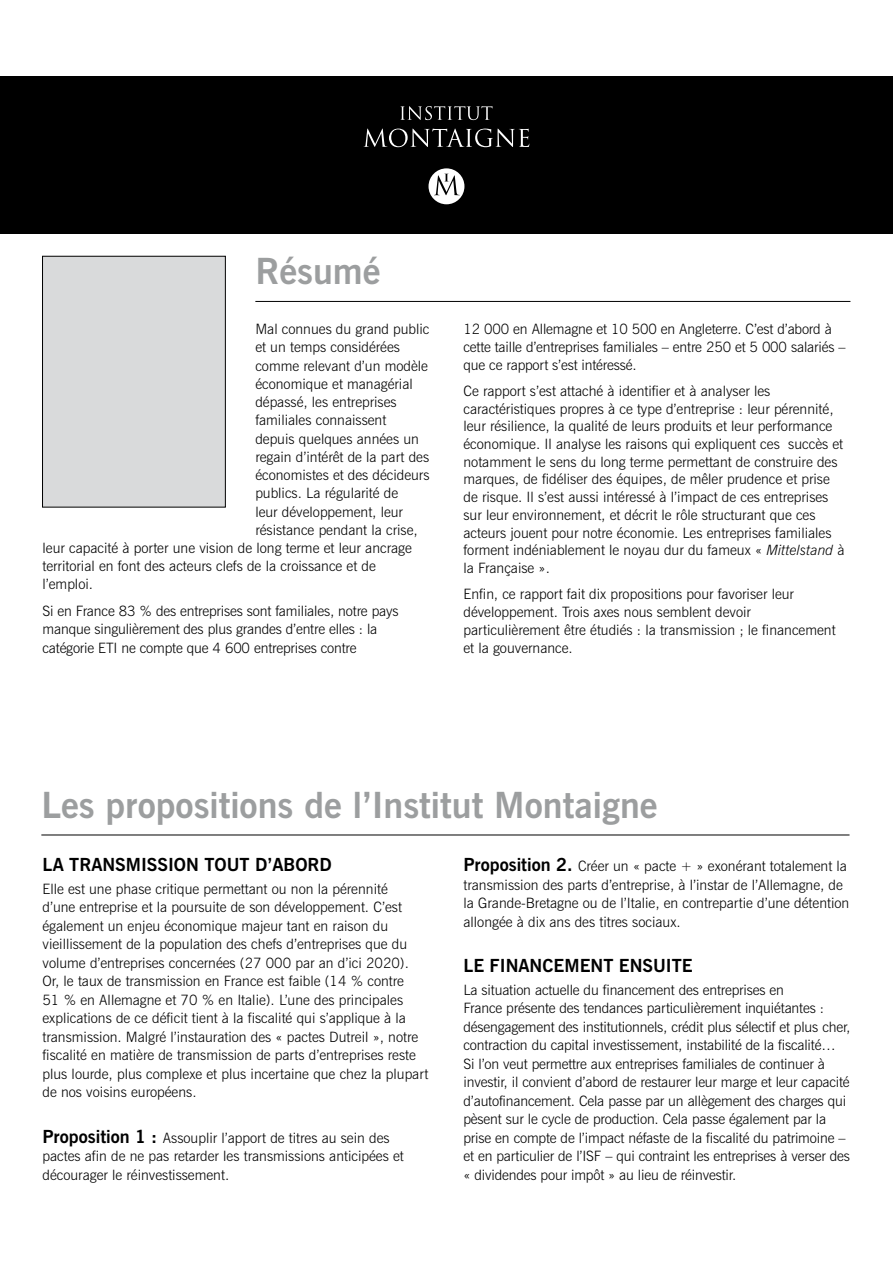
<style>
.page{position:relative;width:893px;height:1263px;background:#fff}
.page>*{position:absolute;margin:0;border:0;box-sizing:border-box;transform-origin:0 0}
.t1{font:700 36px "News Gothic BT";color:#9c9e9f}
.t2{font:700 18px "News Gothic BT";color:#000}
.t3{font:300 14.25px/18.5px "News Gothic BT";color:#000}
.s1{font-style:italic}
.s2{font-weight:700;font-size:18px}
</style>
<div class="page">
<div style="left:0;top:77px;width:893px;height:157px;background:#000"></div>
<svg style="left:400px;top:106px;width:92px;height:14px"></svg>
<svg style="left:364px;top:129px;width:165px;height:18px"></svg>
<div style="left:428px;top:168px;width:36px;height:36px;background:#fff;border-radius:50%"></div>
<svg style="left:434px;top:174px;width:26px;height:21px"></svg>
<div style="left:43px;top:256px;width:182px;height:251px;background:#d9dadb"></div>
<div style="left:42px;top:256px;width:184px;height:251px;border:1px solid #000"></div>
<hr style="left:255px;top:301px;width:595px;height:1px;background:#000">
<hr style="left:41px;top:835px;width:808px;height:1px;background:#000">
<h1 class="t1" style="left:255px;top:249px;width:127px">Résumé</h1>
<p class="t3" style="left:255px;top:320px;width:176px">Mal connues du grand public</p>
<p class="t3" style="left:255px;top:338px;width:146px">et un temps considérées</p>
<p class="t3" style="left:255px;top:356px;width:174px">comme relevant d’un modèle</p>
<p class="t3" style="left:255px;top:374px;width:159px">économique et managérial</p>
<p class="t3" style="left:255px;top:393px;width:143px">dépassé, les entreprises</p>
<p class="t3" style="left:255px;top:411px;width:132px">familiales connaissent</p>
<p class="t3" style="left:255px;top:429px;width:165px">depuis quelques années un</p>
<p class="t3" style="left:255px;top:447px;width:175px">regain d’intérêt de la part des</p>
<p class="t3" style="left:255px;top:466px;width:176px">économistes et des décideurs</p>
<p class="t3" style="left:255px;top:484px;width:144px">publics. La régularité de</p>
<p class="t3" style="left:255px;top:502px;width:149px">leur développement, leur</p>
<p class="t3" style="left:255px;top:520px;width:164px">résistance pendant la crise,</p>
<p class="t3" style="left:43px;top:539px;width:371px">leur capacité à porter une vision de long terme et leur ancrage</p>
<p class="t3" style="left:43px;top:557px;width:335px">territorial en font des acteurs clefs de la croissance et de</p>
<p class="t3" style="left:43px;top:575px;width:52px">l’emploi.</p>
<p class="t3" style="left:43px;top:602px;width:358px">Si en France 83 % des entreprises sont familiales, notre pays manque singulièrement des plus grandes d’entre elles : la catégorie ETI ne compte que 4 600 entreprises contre</p>
<p class="t3" style="left:463px;top:320px;width:384px;line-height:17.7px">12 000 en Allemagne et 10 500 en Angleterre. C’est d’abord à cette taille d’entreprises familiales – entre 250 et 5 000 salariés – que ce rapport s’est intéressé.</p>
<p class="t3" style="left:463px;top:382px;width:383px;line-height:17.7px">Ce rapport s’est attaché à identifier et à analyser les caractéristiques propres à ce type d’entreprise : leur pérennité, leur résilience, la qualité de leurs produits et leur performance économique. Il analyse les raisons qui expliquent ces succès et notamment le sens du long terme permettant de construire des marques, de fidéliser des équipes, de mêler prudence et prise de risque. Il s’est aussi intéressé à l’impact de ces entreprises sur leur environnement, et décrit le rôle structurant que ces acteurs jouent pour notre économie. Les entreprises familiales forment indéniablement le noyau dur du fameux « <span class="s1">Mittelstand</span> à la Française ».</p>
<p class="t3" style="left:463px;top:585px;width:374px;line-height:17.7px">Enfin, ce rapport fait dix propositions pour favoriser leur développement. Trois axes nous semblent devoir particulièrement être étudiés : la transmission ; le financement et la gouvernance.</p>
<h1 class="t1" style="left:41px;top:783px;width:618px">Les propositions de l’Institut Montaigne</h1>
<p class="t2" style="left:43px;top:854px;width:291px">La transmission tout d’abord</p>
<p class="t3" style="left:43px;top:879px;width:387px">Elle est une phase critique permettant ou non la pérennité<br>d’une entreprise et la poursuite de son développement. C’est également un enjeu économique majeur tant en raison du vieillissement de la population des chefs d’entreprises que du volume d’entreprises concernées (27 000 par an d’ici 2020).<br>Or, le taux de transmission en France est faible (14 % contre<br>51 % en Allemagne et 70 % en Italie). L’une des principales explications de ce déficit tient à la fiscalité qui s’applique à la transmission. Malgré l’instauration des « pactes Dutreil », notre fiscalité en matière de transmission de parts d’entreprises reste plus lourde, plus complexe et plus incertaine que chez la plupart de nos voisins européens.</p>
<p class="t3" style="left:43px;top:1128px;width:363px"><span class="s2">Proposition 1 :</span> Assouplir l’apport de titres au sein des pactes afin de ne pas retarder les transmissions anticipées et décourager le réinvestissement.</p>
<p class="t3" style="left:463px;top:857px;width:387px"><span class="s2">Proposition 2.</span> Créer un « pacte + » exonérant totalement la transmission des parts d’entreprise, à l’instar de l’Allemagne, de la Grande-Bretagne ou de l’Italie, en contrepartie d’une détention allongée à dix ans des titres sociaux.</p>
<p class="t2" style="left:463px;top:955px;width:231px">le fi nancem ent ensuite</p>
<p class="t3" style="left:463px;top:980px;width:388px">La situation actuelle du financement des entreprises en<br>France présente des tendances particulièrement inquiétantes : désengagement des institutionnels, crédit plus sélectif et plus cher, contraction du capital investissement, instabilité de la fiscalité…<br>Si l’on veut permettre aux entreprises familiales de continuer à investir, il convient d’abord de restaurer leur marge et leur capacité d’autofinancement. Cela passe par un allègement des charges qui pèsent sur le cycle de production. Cela passe également par la prise en compte de l’impact néfaste de la fiscalité du patrimoine – et en particulier de l’ISF – qui contraint les entreprises à verser des « dividendes pour impôt » au lieu de réinvestir.</p>
</div>
